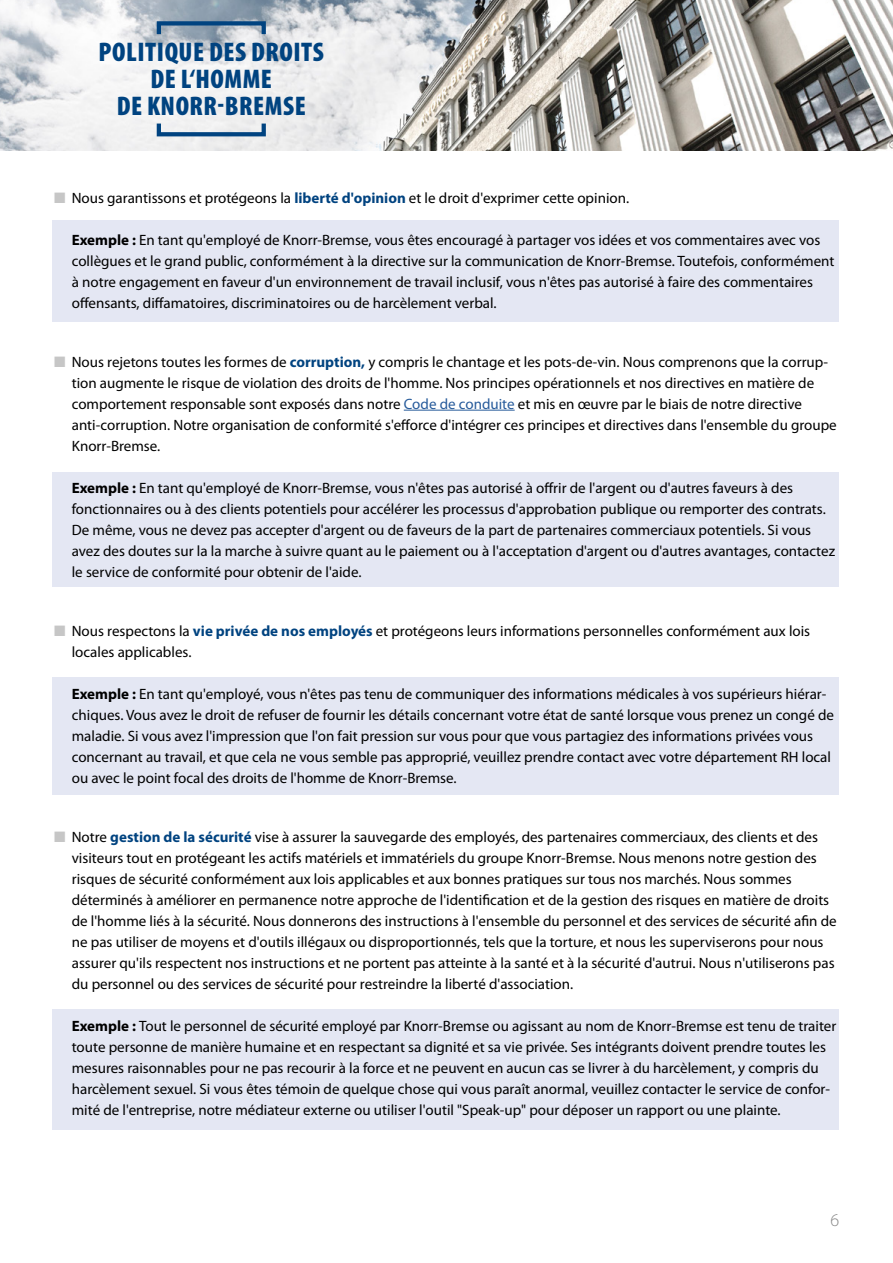
<style>
.page{position:relative;width:893px;height:1263px;background:#fff}
.page>*{position:absolute;margin:0;border:0;box-sizing:border-box;transform-origin:0 0}
.t1{font:900 condensed 27px/27px "Myriad Pro";letter-spacing:.02em;color:#004380;text-align:center}
.t2{font:300 18px "Myriad Pro";color:#878787}
.t3{font:15px/21px "Myriad Pro";color:#000}
.s1{color:#c6c6c6}
.s2{font-weight:700;color:#004380}
.s3{font-weight:700}
.s4{color:#275b9b}
</style>
<div class="page">
<img style="left:0;top:0;width:893px;height:151px">
<div style="left:157px;top:121px;width:109px;height:15px;border:4px solid #004380"></div>
<div style="left:157px;top:21px;width:109px;height:15px;border:4px solid #004380"></div>
<div style="left:53px;top:220px;width:786px;height:102px;background:#e4e7f3"></div>
<div style="left:53px;top:1009px;width:786px;height:120px;background:#e4e7f3"></div>
<div style="left:53px;top:677px;width:786px;height:118px;background:#e4e7f3"></div>
<div style="left:53px;top:472px;width:786px;height:115px;background:#e4e7f3"></div>
<hr style="left:404px;top:410px;width:111px;height:1px;background:#275b9b">
<h1 class="t1" style="left:99px;top:39px;width:227px">POLITIQUE DES DROITS<br>DE L‘HOMME<br>DE KNORR-BREMSE</h1>
<p class="t3" style="left:54px;top:187px;width:577px"><span class="s1">■</span> Nous garantissons et protégeons la <span class="s2">liberté d'opinion</span> et le droit d'exprimer cette opinion.</p>
<p class="t3" style="left:72px;top:229px;width:764px"><span class="s3">Exemple :</span> En tant qu'employé de Knorr-Bremse, vous êtes encouragé à partager vos idées et vos commentaires avec vos collègues et le grand public, conformément à la directive sur la communication de Knorr-Bremse. Toutefois, conformément à notre engagement en faveur d'un environnement de travail inclusif, vous n'êtes pas autorisé à faire des commentaires offensants, diffamatoires, discriminatoires ou de harcèlement verbal.</p>
<p class="t3" style="left:72px;top:351px;width:766px;text-indent:-18px"><span class="s1">■</span> Nous rejetons toutes les formes de <span class="s2">corruption,</span> y compris le chantage et les pots-de-vin. Nous comprenons que la corrup&shy;tion augmente le risque de violation des droits de l'homme. Nos principes opérationnels et nos directives en matière de comportement responsable sont exposés dans notre <span class="s4">Code de conduite</span> et mis en œuvre par le biais de notre directive anti-corruption. Notre organisation de conformité s'efforce d'intégrer ces principes et directives dans l'ensemble du groupe Knorr-Bremse.</p>
<p class="t3" style="left:72px;top:477px;width:765px"><span class="s3">Exemple :</span> En tant qu'employé de Knorr-Bremse, vous n'êtes pas autorisé à offrir de l'argent ou d'autres faveurs à des fonctionnaires ou à des clients potentiels pour accélérer les processus d'approbation publique ou remporter des contrats.<br>De même, vous ne devez pas accepter d'argent ou de faveurs de la part de partenaires commerciaux potentiels. Si vous avez des doutes sur la la marche à suivre quant au le paiement ou à l'acceptation d'argent ou d'autres avantages, contactez le service de conformité pour obtenir de l'aide.</p>
<p class="t3" style="left:72px;top:620px;width:740px;text-indent:-18px"><span class="s1">■</span> Nous respectons la <span class="s2">vie privée de nos employés</span> et protégeons leurs informations personnelles conformément aux lois locales applicables.</p>
<p class="t3" style="left:72px;top:683px;width:764px"><span class="s3">Exemple :</span> En tant qu'employé, vous n'êtes pas tenu de communiquer des informations médicales à vos supérieurs hiérar&shy;chiques. Vous avez le droit de refuser de fournir les détails concernant votre état de santé lorsque vous prenez un congé de maladie. Si vous avez l'impression que l'on fait pression sur vous pour que vous partagiez des informations privées vous concernant au travail, et que cela ne vous semble pas approprié, veuillez prendre contact avec votre département RH local ou avec le point focal des droits de l'homme de Knorr-Bremse.</p>
<p class="t3" style="left:72px;top:826px;width:766px;text-indent:-18px"><span class="s1">■</span> Notre <span class="s2">gestion de la sécurité</span> vise à assurer la sauvegarde des employés, des partenaires commerciaux, des clients et des visiteurs tout en protégeant les actifs matériels et immatériels du groupe Knorr-Bremse. Nous menons notre gestion des risques de sécurité conformément aux lois applicables et aux bonnes pratiques sur tous nos marchés. Nous sommes déterminés à améliorer en permanence notre approche de l'identification et de la gestion des risques en matière de droits de l'homme liés à la sécurité. Nous donnerons des instructions à l'ensemble du personnel et des services de sécurité afin de ne pas utiliser de moyens et d'outils illégaux ou disproportionnés, tels que la torture, et nous les superviserons pour nous assurer qu'ils respectent nos instructions et ne portent pas atteinte à la santé et à la sécurité d'autrui. Nous n'utiliserons pas du personnel ou des services de sécurité pour restreindre la liberté d'association.</p>
<p class="t3" style="left:72px;top:1015px;width:766px"><span class="s3">Exemple :</span> Tout le personnel de sécurité employé par Knorr-Bremse ou agissant au nom de Knorr-Bremse est tenu de traiter toute personne de manière humaine et en respectant sa dignité et sa vie privée. Ses intégrants doivent prendre toutes les mesures raisonnables pour ne pas recourir à la force et ne peuvent en aucun cas se livrer à du harcèlement, y compris du harcèlement sexuel. Si vous êtes témoin de quelque chose qui vous paraît anormal, veuillez contacter le service de confor&shy;mité de l'entreprise, notre médiateur externe ou utiliser l'outil "Speak-up" pour déposer un rapport ou une plainte.</p>
<p class="t2" style="left:831px;top:1210px;width:10px">6</p>
</div>
